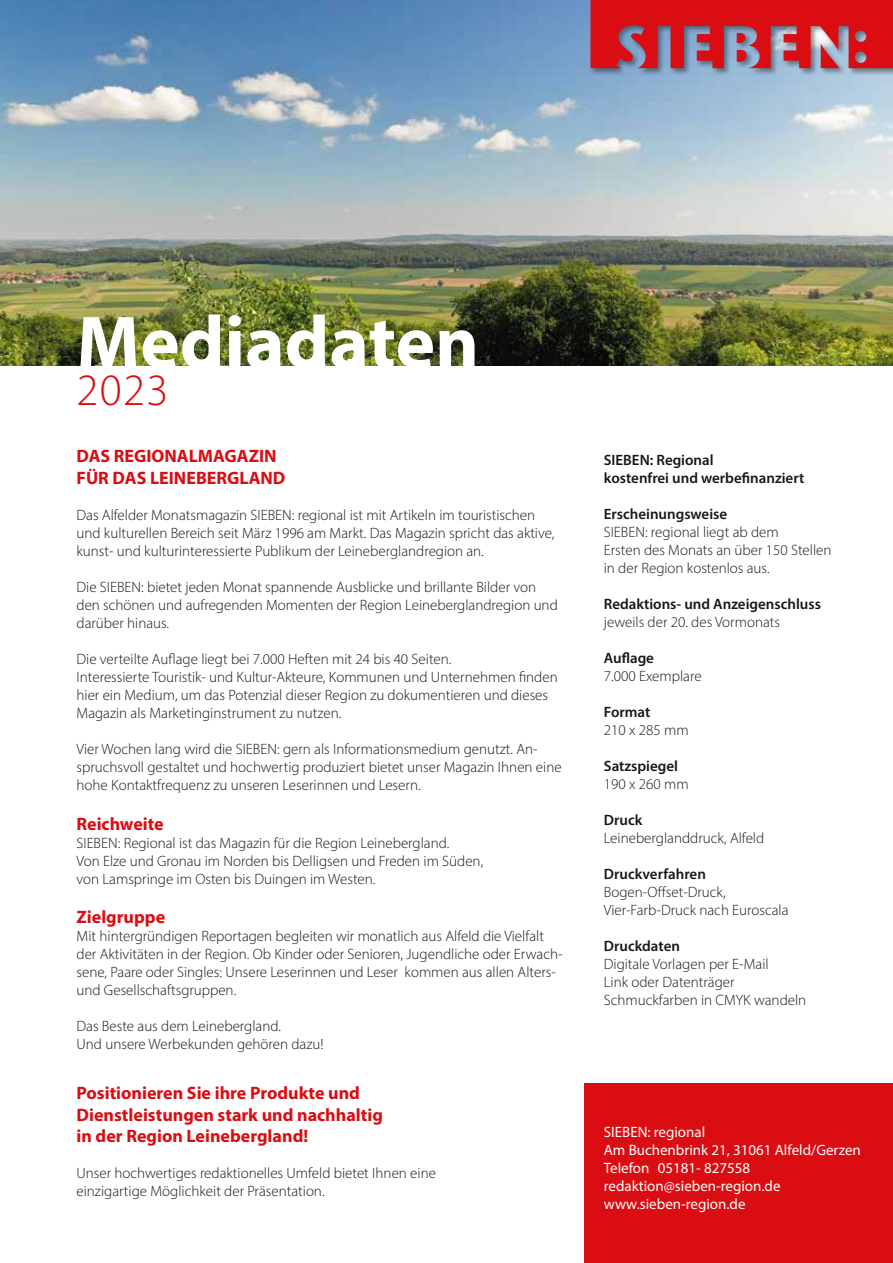
<style>
.page{position:relative;width:893px;height:1263px;background:#fff}
.page>*{position:absolute;margin:0;border:0;box-sizing:border-box;transform-origin:0 0}
.t1{font:700 75px "Myriad Pro";color:#fff}
.t2{font:300 45px "Myriad Pro";color:#d90d12}
.t3{font:700 18px/21.6px "Myriad Pro";color:#d90d12}
.t4{font:300 15px/18px "Myriad Pro";color:#181716}
.t5{font:600 15px/18px "Myriad Pro";color:#181716}
.t6{font:15px/18px "Myriad Pro";color:#fff}
</style>
<div class="page">
<div style="left:584px;top:1083px;width:309px;height:180px;background:#d90d12"></div>
<img style="left:0;top:0;width:893px;height:366px">
<div style="left:589px;top:0;width:304px;height:76px;background:#181716;opacity:.45"></div>
<svg style="left:591px;top:0;width:302px;height:68px;background:#c3343f"></svg>
<div style="left:205px;top:359px;width:10px;height:16px;background:#fff"></div>
<div style="left:266px;top:361px;width:9px;height:14px;background:#fff"></div>
<div style="left:309px;top:359px;width:11px;height:16px;background:#fff"></div>
<div style="left:348px;top:359px;width:10px;height:16px;background:#fff"></div>
<h1 class="t1" style="left:77px;top:294px;width:404px">Mediadaten</h1>
<h2 class="t2" style="left:77px;top:363px;width:93px">2023</h2>
<p class="t3" style="left:77px;top:445px;width:210px">DAS REGIONALMAGAZIN<br>FÜR DAS LEINEBERGLAND</p>
<p class="t4" style="left:77px;top:506px;width:479px">Das Alfelder Monatsmagazin SIEBEN: regional ist mit Artikeln im touristischen und kulturellen Bereich seit März 1996 am Markt. Das Magazin spricht das aktive, kunst- und kulturinteressierte Publikum der Leineberglandregion an.</p>
<p class="t4" style="left:77px;top:578px;width:483px">Die SIEBEN: bietet jeden Monat spannende Ausblicke und brillante Bilder von den schönen und aufregenden Momenten der Region Leineberglandregion und darüber hinaus.</p>
<p class="t4" style="left:77px;top:650px;width:483px">Die verteilte Auflage liegt bei 7.000 Heften mit 24 bis 40 Seiten.<br>Interessierte Touristik- und Kultur-Akteure, Kommunen und Unternehmen finden hier ein Medium, um das Potenzial dieser Region zu dokumentieren und dieses Magazin als Marketinginstrument zu nutzen.</p>
<p class="t4" style="left:77px;top:740px;width:487px">Vier Wochen lang wird die SIEBEN: gern als Informationsmedium genutzt. An&shy;spruchsvoll gestaltet und hochwertig produziert bietet unser Magazin Ihnen eine hohe Kontaktfrequenz zu unseren Leserinnen und Lesern.</p>
<p class="t3" style="left:77px;top:812px;width:89px">Reichweite</p>
<p class="t4" style="left:77px;top:833px;width:408px">SIEBEN: Regional ist das Magazin für die Region Leinebergland.<br>Von Elze und Gronau im Norden bis Delligsen und Freden im Süden, von Lamspringe im Osten bis Duingen im Westen.</p>
<p class="t3" style="left:77px;top:906px;width:90px">Zielgruppe</p>
<p class="t4" style="left:77px;top:927px;width:488px">Mit hintergründigen Reportagen begleiten wir monatlich aus Alfeld die Vielfalt der Aktivitäten in der Region. Ob Kinder oder Senioren, Jugendliche oder Erwach&shy;sene, Paare oder Singles: Unsere Leserinnen und Leser kommen aus allen Alters&shy;und Gesellschaftsgruppen.</p>
<p class="t4" style="left:77px;top:1017px;width:248px">Das Beste aus dem Leinebergland.<br>Und unsere Werbekunden gehören dazu!</p>
<p class="t3" style="left:77px;top:1081px;width:308px">Positionieren Sie ihre Produkte und<br>Dienstleistungen stark und nachhaltig in der Region Leinebergland!</p>
<p class="t4" style="left:77px;top:1164px;width:361px">Unser hochwertiges redaktionelles Umfeld bietet Ihnen eine einzigartige Möglichkeit der Präsentation.</p>
<p class="t5" style="left:604px;top:451px;width:202px">SIEBEN: Regional<br>kostenfrei und werbefinanziert</p>
<p class="t5" style="left:604px;top:505px;width:125px">Erscheinungsweise</p>
<p class="t4" style="left:604px;top:523px;width:229px">SIEBEN: regional liegt ab dem<br>Ersten des Monats an über 150 Stellen in der Region kostenlos aus.</p>
<p class="t5" style="left:604px;top:595px;width:219px">Redaktions- und Anzeigenschluss</p>
<p class="t4" style="left:604px;top:613px;width:178px">jeweils der 20. des Vormonats</p>
<p class="t5" style="left:604px;top:649px;width:52px">Auflage</p>
<p class="t4" style="left:604px;top:667px;width:99px">7.000 Exemplare</p>
<p class="t5" style="left:604px;top:703px;width:48px">Format</p>
<p class="t4" style="left:604px;top:721px;width:86px">210 x 285 mm</p>
<p class="t5" style="left:604px;top:757px;width:76px">Satzspiegel</p>
<p class="t4" style="left:604px;top:775px;width:86px">190 x 260 mm</p>
<p class="t5" style="left:604px;top:811px;width:40px">Druck</p>
<p class="t4" style="left:604px;top:829px;width:162px">Leineberglanddruck, Alfeld</p>
<p class="t5" style="left:604px;top:865px;width:104px">Druckverfahren</p>
<p class="t4" style="left:604px;top:883px;width:186px">Bogen-Offset-Druck,<br>Vier-Farb-Druck nach Euroscala</p>
<p class="t5" style="left:604px;top:937px;width:78px">Druckdaten</p>
<p class="t4" style="left:604px;top:955px;width:204px">Digitale Vorlagen per E-Mail<br>Link oder Datenträger<br>Schmuckfarben in CMYK wandeln</p>
<p class="t6" style="left:604px;top:1123px;width:258px">SIEBEN: regional<br>Am Buchenbrink 21, 31061 Alfeld/Gerzen<br>Telefon 05181- 827558 redaktion@sieben-region.de www.sieben-region.de</p>
</div>
